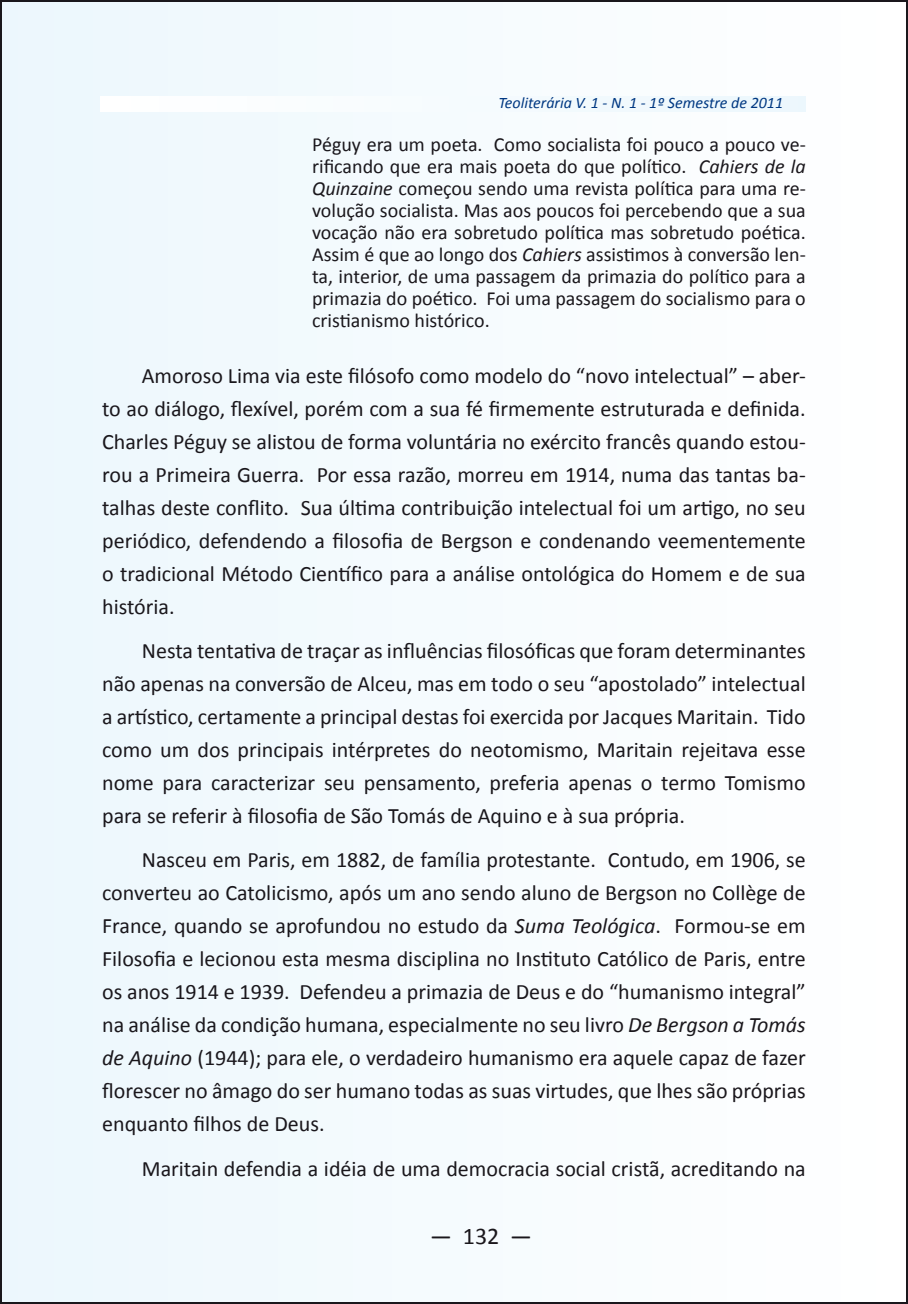
<style>
.page{position:relative;width:908px;height:1304px;background:#fff}
.page>*{position:absolute;margin:0;border:0;box-sizing:border-box;transform-origin:0 0}
.t1{font:24px "Calibri";color:#1a171c}
.t2{font:22px/33px "Calibri";color:#1a171c;text-align:justify}
.t3{font:20px/22px "Calibri";color:#1a171c;text-align:justify}
.t4{font:italic 16px "Calibri";color:#003882}
.s1{font-style:italic}
</style>
<div class="page">
<div style="left:1px;top:1px;width:905px;height:1302px;background:#f5fbfe"></div>
<p class="t4" style="left:498px;top:93px;width:286px">Teoliterária V. 1 - N. 1 - 1º Semestre de 2011</p>
<p class="t3" style="left:312px;top:132px;width:495px">Péguy era um poeta. Como socialista foi pouco a pouco ve&shy;rificando que era mais poeta do que político. <span class="s1">Cahiers de la Quinzaine</span> começou sendo uma revista política para uma re&shy;volução socialista. Mas aos poucos foi percebendo que a sua vocação não era sobretudo política mas sobretudo poética.<br>Assim é que ao longo dos <span class="s1">Cahiers</span> assistimos à conversão len&shy;ta, interior, de uma passagem da primazia do político para a primazia do poético. Foi uma passagem do socialismo para o cristianismo histórico.</p>
<p class="t2" style="left:102px;top:358px;width:705px;text-indent:40px">Amoroso Lima via este filósofo como modelo do “novo intelectual” – aber&shy;to ao diálogo, flexível, porém com a sua fé firmemente estruturada e definida.<br>Charles Péguy se alistou de forma voluntária no exército francês quando estou&shy;rou a Primeira Guerra. Por essa razão, morreu em 1914, numa das tantas ba&shy;talhas deste conflito. Sua última contribuição intelectual foi um artigo, no seu periódico, defendendo a filosofia de Bergson e condenando veementemente o tradicional Método Científico para a análise ontológica do Homem e de sua história.</p>
<p class="t2" style="left:102px;top:633px;width:705px;text-indent:40px">Nesta tentativa de traçar as influências filosóficas que foram determinantes não apenas na conversão de Alceu, mas em todo o seu “apostolado” intelectual a artístico, certamente a principal destas foi exercida por Jacques Maritain. Tido como um dos principais intérpretes do neotomismo, Maritain rejeitava esse nome para caracterizar seu pensamento, preferia apenas o termo Tomismo para se referir à filosofia de São Tomás de Aquino e à sua própria.</p>
<p class="t2" style="left:102px;top:843px;width:705px;text-indent:40px">Nasceu em Paris, em 1882, de família protestante. Contudo, em 1906, se converteu ao Catolicismo, após um ano sendo aluno de Bergson no Collège de France, quando se aprofundou no estudo da <span class="s1">Suma Teológica</span>. Formou-se em Filosofia e lecionou esta mesma disciplina no Instituto Católico de Paris, entre os anos 1914 e 1939. Defendeu a primazia de Deus e do “humanismo integral” na análise da condição humana, especialmente no seu livro <span class="s1">De Bergson a Tomás de Aquino</span> (1944); para ele, o verdadeiro humanismo era aquele capaz de fazer florescer no âmago do ser humano todas as suas virtudes, que lhes são próprias enquanto filhos de Deus.</p>
<p class="t2" style="left:142px;top:1151px;width:665px">Maritain defendia a idéia de uma democracia social cristã, acreditando na</p>
<p class="t1" style="left:430px;top:1221px;width:103px">— 132 —</p>
</div>
